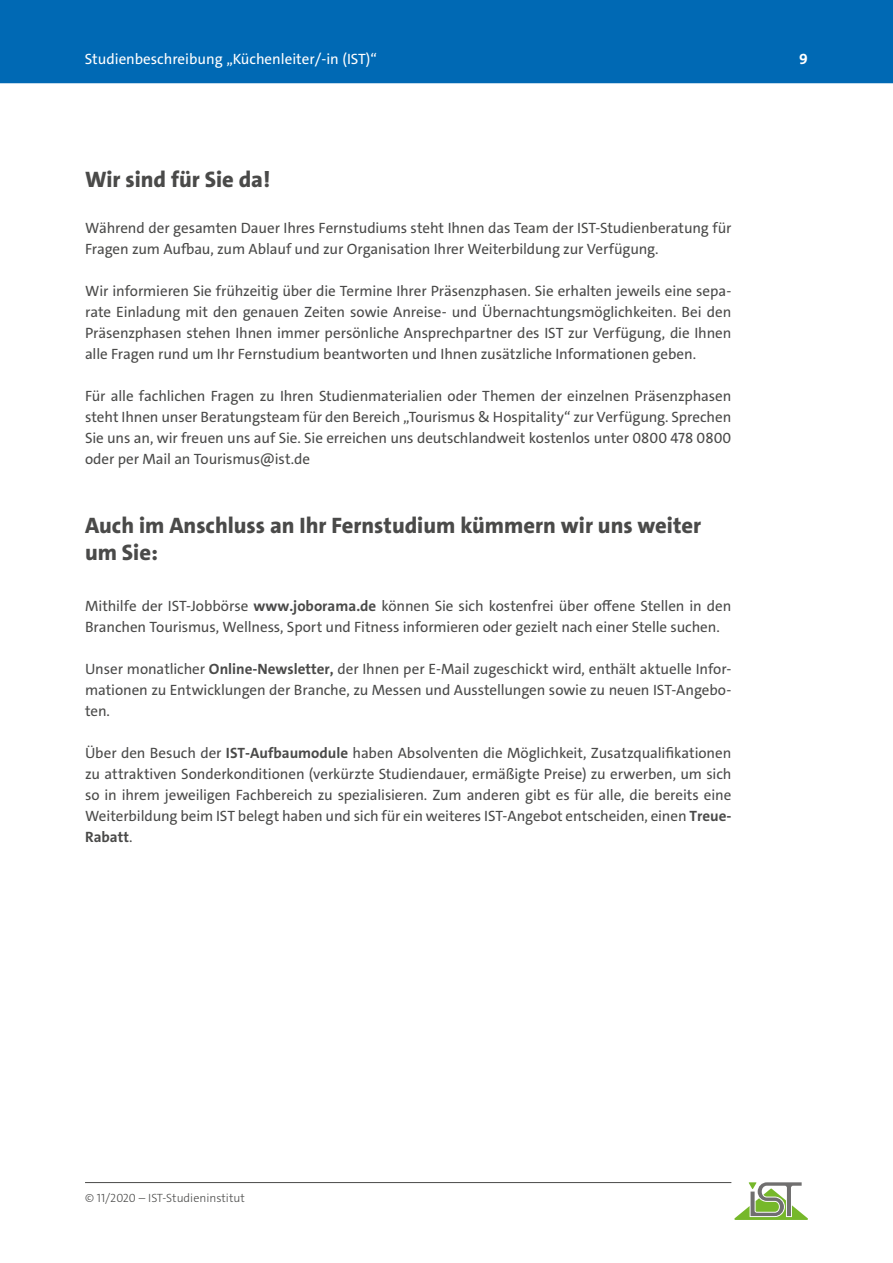
<style>
.page{position:relative;width:893px;height:1263px;background:#fff}
.page>*{position:absolute;margin:0;border:0;box-sizing:border-box;transform-origin:0 0}
.t1{font:800 22.5px/27px "The Sans C4 s";color:#4a4a49}
.t2{font:15px/21px "The Sans C4 s";letter-spacing:-.005em;color:#4a4a49;text-align:justify}
.t3{font:15px "The Sans C4 s";color:#fff}
.t4{font:700 15px "The Sans C4 s";color:#fff}
.t5{font:300 12px "The Sans C4 s";color:#4a4a49}
.s1{font-weight:700}
</style>
<div class="page">
<hr style="left:85px;top:1182px;width:646px;height:1px;background:#4a4a49">
<svg style="left:734px;top:1182px;width:74px;height:38px"></svg>
<div style="left:0;top:0;width:893px;height:83px;background:#0069b4"></div>
<p class="t3" style="left:85px;top:49px;width:294px">Studienbeschreibung „Küchenleiter/-in (IST)“</p>
<p class="t4" style="left:799px;top:49px;width:10px">9</p>
<h1 class="t1" style="left:85px;top:166px;width:187px">Wir sind für Sie da!</h1>
<p class="t2" style="left:85px;top:217px;width:648px">Während der gesamten Dauer Ihres Fernstudiums steht Ihnen das Team der IST-Studienberatung für<br>Fragen zum Aufbau, zum Ablauf und zur Organisation Ihrer Weiterbildung zur Verfügung.</p>
<p class="t2" style="left:85px;top:280px;width:648px">Wir informieren Sie frühzeitig über die Termine Ihrer Präsenzphasen. Sie erhalten jeweils eine sepa&shy;rate Einladung mit den genauen Zeiten sowie Anreise- und Übernachtungsmöglichkeiten. Bei den Präsenzphasen stehen Ihnen immer persönliche Ansprechpartner des IST zur Verfügung, die Ihnen alle Fragen rund um Ihr Fernstudium beantworten und Ihnen zusätzliche Informationen geben.</p>
<p class="t2" style="left:85px;top:385px;width:648px">Für alle fachlichen Fragen zu Ihren Studienmaterialien oder Themen der einzelnen Präsenzphasen steht Ihnen unser Beratungsteam für den Bereich „Tourismus &amp; Hospitality“ zur Verfügung. Sprechen Sie uns an, wir freuen uns auf Sie. Sie erreichen uns deutschlandweit kostenlos unter 0800 478 0800 oder per Mail an Tourismus@ist.de</p>
<h1 class="t1" style="left:85px;top:512px;width:618px">Auch im Anschluss an Ihr Fernstudium kümmern wir uns weiter um Sie:</h1>
<p class="t2" style="left:85px;top:595px;width:648px">Mithilfe der IST-Jobbörse <span class="s1">www.joborama.de</span> können Sie sich kostenfrei über offene Stellen in den<br>Branchen Tourismus, Wellness, Sport und Fitness informieren oder gezielt nach einer Stelle suchen.</p>
<p class="t2" style="left:85px;top:658px;width:648px">Unser monatlicher <span class="s1">Online-Newsletter,</span> der Ihnen per E-Mail zugeschickt wird, enthält aktuelle Infor&shy;mationen zu Entwicklungen der Branche, zu Messen und Ausstellungen sowie zu neuen IST-Angebo&shy;ten.</p>
<p class="t2" style="left:85px;top:742px;width:648px">Über den Besuch der <span class="s1">IST-Aufbaumodule</span> haben Absolventen die Möglichkeit, Zusatzqualifikationen zu attraktiven Sonderkonditionen (verkürzte Studiendauer, ermäßigte Preise) zu erwerben, um sich so in ihrem jeweiligen Fachbereich zu spezialisieren. Zum anderen gibt es für alle, die bereits eine Weiterbildung beim IST belegt haben und sich für ein weiteres IST-Angebot entscheiden, einen <span class="s1">Treue-Rabatt</span>.</p>
<p class="t5" style="left:85px;top:1190px;width:161px">© 11/2020 – IST-Studieninstitut</p>
</div>
